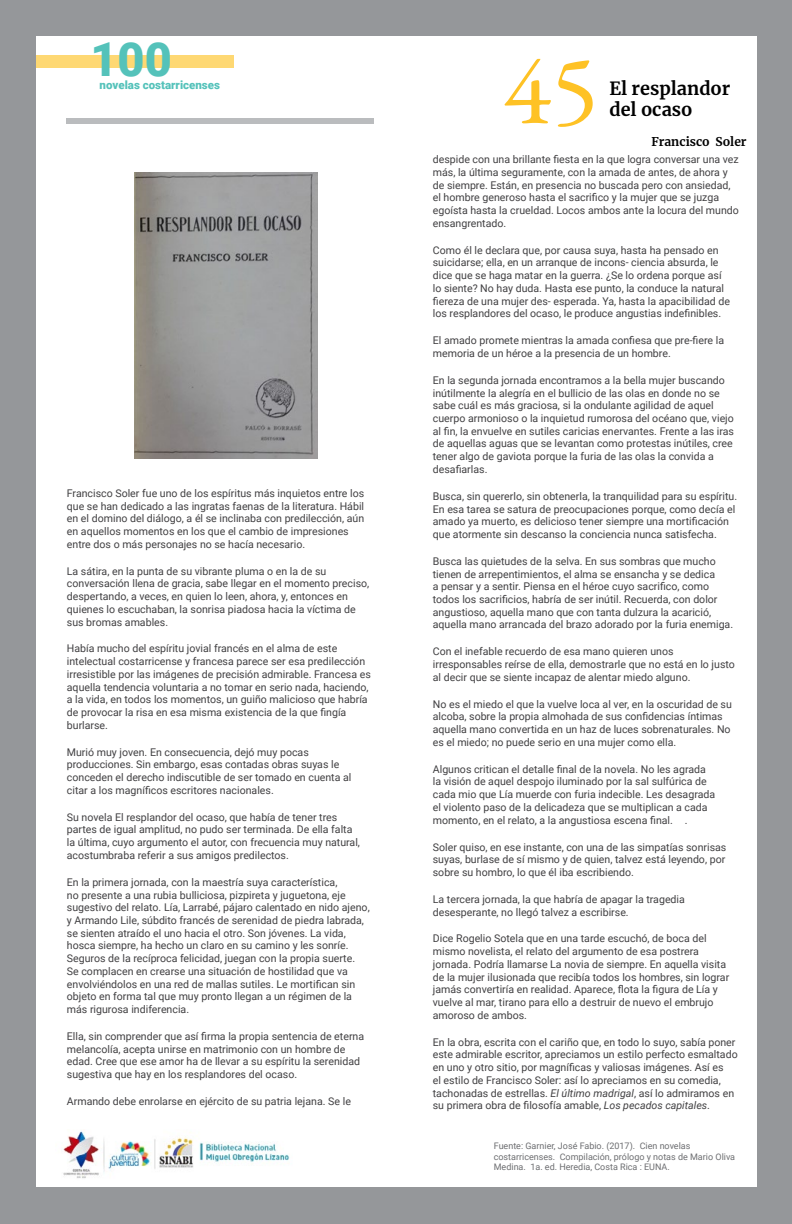
<style>
.page{position:relative;width:792px;height:1224px;background:#fff}
.page>*{position:absolute;margin:0;border:0;box-sizing:border-box;transform-origin:0 0}
.t1{font:100px "EB Garamond Regular 400";color:#fec225}
.t2{font:900 46.9px "Roboto";color:#54c2ba}
.t3{font:700 18px/21.6px "Merriweather";color:#000}
.t4{font:700 12px "Merriweather";color:#000}
.t5{font:900 11.5px "Roboto";color:#54c2ba}
.t6{font:10.6px/12.7px "Roboto";color:#414042}
.t7{font:9px/10.8px "Roboto";color:#6d6e71}
.s1{font-style:italic}
</style>
<div class="page">
<div style="left:0;top:0;width:792px;height:35px;background:#95979a"></div>
<div style="left:0;top:0;width:36px;height:1224px;background:#95979a"></div>
<div style="left:0;top:1187px;width:792px;height:37px;background:#95979a"></div>
<div style="left:757px;top:0;width:35px;height:1224px;background:#95979a"></div>
<div style="left:36px;top:55px;width:197px;height:13px;background:#fed873"></div>
<img style="left:63px;top:1131px;width:227px;height:48px">
<div style="left:67px;top:118px;width:307px;height:5px;background:#babcbe"></div>
<img style="left:135px;top:172px;width:182px;height:286px">
<h2 class="t2" style="left:90px;top:27px;width:83px">100</h2>
<p class="t5" style="left:100px;top:77px;width:122px">novelas costarricenses</p>
<p class="t6" style="left:67px;top:486px;width:299px">Francisco Soler fue uno de los espíritus más inquietos entre los que se han dedicado a las ingratas faenas de la literatura. Hábil en el domino del diálogo, a él se inclinaba con predilección, aún en aquellos momentos en los que el cambio de impresiones entre dos o más personajes no se hacía necesario.</p>
<p class="t6" style="left:67px;top:564px;width:304px">La sátira, en la punta de su vibrante pluma o en la de su conversación llena de gracia, sabe llegar en el momento preciso, despertando, a veces, en quien lo leen, ahora, y, entonces en quienes lo escuchaban, la sonrisa piadosa hacia la víctima de sus bromas amables.</p>
<p class="t6" style="left:67px;top:642px;width:306px">Había mucho del espíritu jovial francés en el alma de este intelectual costarricense y francesa parece ser esa predilección irresistible por las imágenes de precisión admirable. Francesa es aquella tendencia voluntaria a no tomar en serio nada, haciendo, a la vida, en todos los momentos, un guiño malicioso que habría de provocar la risa en esa misma existencia de la que fingía burlarse.</p>
<p class="t6" style="left:67px;top:745px;width:286px">Murió muy joven. En consecuencia, dejó muy pocas producciones. Sin embargo, esas contadas obras suyas le conceden el derecho indiscutible de ser tomado en cuenta al citar a los magníficos escritores nacionales.</p>
<p class="t6" style="left:67px;top:810px;width:295px">Su novela El resplandor del ocaso, que había de tener tres partes de igual amplitud, no pudo ser terminada. De ella falta la última, cuyo argumento el autor, con frecuencia muy natural, acostumbraba referir a sus amigos predilectos.</p>
<p class="t6" style="left:67px;top:875px;width:304px">En la primera jornada, con la maestría suya característica,<br>no presente a una rubia bulliciosa, pizpireta y juguetona, eje sugestivo del relato. Lía, Larrabé, pájaro calentado en nido ajeno, y Armando Lile, súbdito francés de serenidad de piedra labrada, se sienten atraído el uno hacia el otro. Son jóvenes. La vida, hosca siempre, ha hecho un claro en su camino y les sonríe.<br>Seguros de la recíproca felicidad, juegan con la propia suerte.<br>Se complacen en crearse una situación de hostilidad que va envolviéndolos en una red de mallas sutiles. Le mortifican sin objeto en forma tal que muy pronto llegan a un régimen de la más rigurosa indiferencia.</p>
<p class="t6" style="left:67px;top:1029px;width:299px">Ella, sin comprender que así firma la propia sentencia de eterna melancolía, acepta unirse en matrimonio con un hombre de edad. Cree que ese amor ha de llevar a su espíritu la serenidad sugestiva que hay en los resplandores del ocaso.</p>
<p class="t6" style="left:67px;top:1094px;width:286px">Armando debe enrolarse en ejército de su patria lejana. Se le</p>
<h1 class="t1" style="left:503px;top:25px;width:97px">45</h1>
<h3 class="t3" style="left:609px;top:77px;width:122px">El resplandor del ocaso</h3>
<p class="t4" style="left:651px;top:133px;width:97px">Francisco Soler</p>
<p class="t6" style="left:433px;top:153px;width:308px">despide con una brillante fiesta en la que logra conversar una vez más, la última seguramente, con la amada de antes, de ahora y de siempre. Están, en presencia no buscada pero con ansiedad, el hombre generoso hasta el sacrifico y la mujer que se juzga egoísta hasta la crueldad. Locos ambos ante la locura del mundo ensangrentado.</p>
<p class="t6" style="left:433px;top:243px;width:299px">Como él le declara que, por causa suya, hasta ha pensado en suicidarse; ella, en un arranque de incons- ciencia absurda, le dice que se haga matar en la guerra. ¿Se lo ordena porque así lo siente? No hay duda. Hasta ese punto, la conduce la natural fiereza de una mujer des- esperada. Ya, hasta la apacibilidad de los resplandores del ocaso, le produce angustias indefinibles.</p>
<p class="t6" style="left:433px;top:334px;width:293px">El amado promete mientras la amada confiesa que pre-fiere la memoria de un héroe a la presencia de un hombre.</p>
<p class="t6" style="left:433px;top:373px;width:303px">En la segunda jornada encontramos a la bella mujer buscando inútilmente la alegría en el bullicio de las olas en donde no se sabe cuál es más graciosa, si la ondulante agilidad de aquel cuerpo armonioso o la inquietud rumorosa del océano que, viejo al fin, la envuelve en sutiles caricias enervantes. Frente a las iras de aquellas aguas que se levantan como protestas inútiles, cree tener algo de gaviota porque la furia de las olas la convida a desafiarlas.</p>
<p class="t6" style="left:433px;top:489px;width:306px">Busca, sin quererlo, sin obtenerla, la tranquilidad para su espíritu.<br>En esa tarea se satura de preocupaciones porque, como decía el amado ya muerto, es delicioso tener siempre una mortificación que atormente sin descanso la conciencia nunca satisfecha.</p>
<p class="t6" style="left:433px;top:554px;width:302px">Busca las quietudes de la selva. En sus sombras que mucho tienen de arrepentimientos, el alma se ensancha y se dedica<br>a pensar y a sentir. Piensa en el héroe cuyo sacrifico, como todos los sacrificios, habría de ser inútil. Recuerda, con dolor angustioso, aquella mano que con tanta dulzura la acarició, aquella mano arrancada del brazo adorado por la furia enemiga.</p>
<p class="t6" style="left:433px;top:645px;width:304px">Con el inefable recuerdo de esa mano quieren unos irresponsables reírse de ella, demostrarle que no está en lo justo al decir que se siente incapaz de alentar miedo alguno.</p>
<p class="t6" style="left:433px;top:697px;width:301px">No es el miedo el que la vuelve loca al ver, en la oscuridad de su alcoba, sobre la propia almohada de sus confidencias íntimas aquella mano convertida en un haz de luces sobrenaturales. No es el miedo; no puede serio en una mujer como ella.</p>
<p class="t6" style="left:433px;top:762px;width:284px">Algunos critican el detalle final de la novela. No les agrada la visión de aquel despojo iluminado por la sal sulfúrica de cada mio que Lía muerde con furia indecible. Les desagrada el violento paso de la delicadeza que se multiplican a cada momento, en el relato, a la angustiosa escena final. .</p>
<p class="t6" style="left:433px;top:840px;width:295px;text-align:justify">Soler quiso, en ese instante, con una de las simpatías sonrisas suyas, burlase de sí mismo y de quien, talvez está leyendo, por sobre su hombro, lo que él iba escribiendo.</p>
<p class="t6" style="left:433px;top:892px;width:254px">La tercera jornada, la que habría de apagar la tragedia desesperante, no llegó talvez a escribirse.</p>
<p class="t6" style="left:433px;top:932px;width:298px">Dice Rogelio Sotela que en una tarde escuchó, de boca del mismo novelista, el relato del argumento de esa postrera jornada. Podría llamarse La novia de siempre. En aquella visita de la mujer ilusionada que recibía todos los hombres, sin lograr jamás convertiría en realidad. Aparece, flota la figura de Lía y vuelve al mar, tirano para ello a destruir de nuevo el embrujo amoroso de ambos.</p>
<p class="t6" style="left:433px;top:1035px;width:306px">En la obra, escrita con el cariño que, en todo lo suyo, sabía poner este admirable escritor, apreciamos un estilo perfecto esmaltado en uno y otro sitio, por magníficas y valiosas imágenes. Así es<br>el estilo de Francisco Soler: así lo apreciamos en su comedia, tachonadas de estrellas. <span class="s1">El último madrigal</span>, así lo admiramos en su primera obra de filosofía amable, <span class="s1">Los pecados capitales</span>.</p>
<p class="t7" style="left:494px;top:1140px;width:243px">Fuente: Garnier, José Fabio. (2017). Cien novelas costarricenses. Compilación, prólogo y notas de Mario Oliva<br>Medina. 1a. ed. Heredia, Costa Rica : EUNA.</p>
</div>
